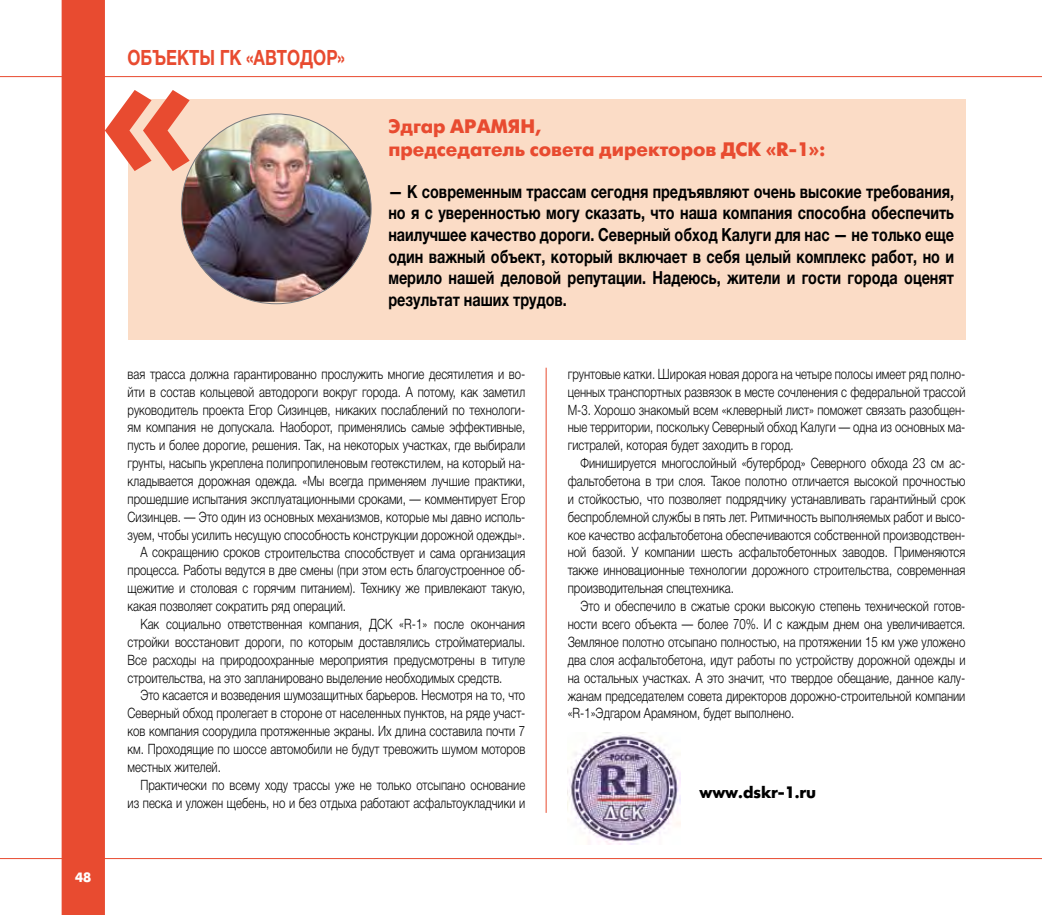
<style>
.page{position:relative;width:1042px;height:915px;background:#fff}
.page>*{position:absolute;margin:0;border:0;box-sizing:border-box;transform-origin:0 0}
.t1{font:175.5px "Futuris XC";color:#e84b30}
.t2{font:700 21px "Helvetica Neue";color:#e84b30;scale:.8 1}
.t3{font:19.5px/23.4px "Futuris XC";color:#e84b30}
.t4{font:700 18px/21.6px "Helvetica Neue";color:#000;text-align:justify;scale:.8 1}
.t5{font:16.5px "Futuris XC";letter-spacing:-.01em;color:#000}
.t6{font:300 14.25px/17.9px "Helvetica Neue Cyr";color:#000;text-align:justify;scale:.8 1}
.t7{font:13.5px "Futuris XC";color:#fff}
</style>
<div class="page">
<div style="left:62px;top:0;width:43px;height:914px;background:#e84b30"></div>
<hr style="left:0;top:76px;width:1042px;height:1px;background:#e84b30">
<hr style="left:0;top:857px;width:1042px;height:1px;background:#e84b30">
<div style="left:128px;top:99px;width:837px;height:240px;background:#fbdcc6"></div>
<img style="left:181px;top:115px;width:190px;height:187px">
<img style="left:568px;top:732px;width:112px;height:112px">
<hr style="left:546px;top:367px;width:1px;height:445px;background:#e84b30">
<h2 class="t2" style="left:128px;top:41px;width:273px">ОБЪЕКТЫ ГК «АВТОДОР»</h2>
<h1 class="t1" style="left:100px;top:16px;width:96px">«</h1>
<h3 class="t3" style="left:388px;top:115px;width:439px">Эдгар АРАМЯН,<br>председатель совета директоров ДСК «R-1»:</h3>
<p class="t4" style="left:388px;top:181px;width:709px">— К современным трассам сегодня предъявляют очень высокие требования, но я с уверенностью могу сказать, что наша компания способна обеспечить наилучшее качество дороги. Северный обход Калуги для нас — не только еще один важный объект, который включает в себя целый комплекс работ, но и мерило нашей деловой репутации. Надеюсь, жители и гости города оценят результат наших трудов.</p>
<p class="t6" style="left:128px;top:365px;width:498px">вая трасса должна гарантированно прослужить многие десятилетия и во-</p>
<p class="t6" style="left:128px;top:382px;width:498px">йти в состав кольцевой автодороги вокруг города. А потому, как заметил</p>
<p class="t6" style="left:128px;top:400px;width:498px">руководитель проекта Егор Сизинцев, никаких послаблений по технологи-</p>
<p class="t6" style="left:128px;top:418px;width:498px">ям компания не допускала. Наоборот, применялись самые эффективные,</p>
<p class="t6" style="left:128px;top:436px;width:498px">пусть и более дорогие, решения. Так, на некоторых участках, где выбирали</p>
<p class="t6" style="left:128px;top:454px;width:498px">грунты, насыпь укреплена полипропиленовым геотекстилем, на который на-</p>
<p class="t6" style="left:128px;top:472px;width:498px">кладывается дорожная одежда. «Мы всегда применяем лучшие практики,</p>
<p class="t6" style="left:128px;top:490px;width:498px">прошедшие испытания эксплуатационными сроками, — комментирует Егор</p>
<p class="t6" style="left:128px;top:507px;width:498px">Сизинцев. — Это один из основных механизмов, которые мы давно исполь-</p>
<p class="t6" style="left:128px;top:525px;width:498px">зуем, чтобы усилить несущую способность конструкции дорожной одежды».</p>
<p class="t6" style="left:140px;top:543px;width:483px">А сокращению сроков строительства способствует и сама организация</p>
<p class="t6" style="left:128px;top:561px;width:498px">процесса. Работы ведутся в две смены (при этом есть благоустроенное об-</p>
<p class="t6" style="left:128px;top:579px;width:498px">щежитие и столовая с горячим питанием). Технику же привлекают такую,</p>
<p class="t6" style="left:128px;top:597px;width:274px">какая позволяет сократить ряд операций.</p>
<p class="t6" style="left:140px;top:615px;width:482px">Как социально ответственная компания, ДСК «R-1» после окончания</p>
<p class="t6" style="left:128px;top:632px;width:498px">стройки восстановит дороги, по которым доставлялись стройматериалы.</p>
<p class="t6" style="left:128px;top:650px;width:498px">Все расходы на природоохранные мероприятия предусмотрены в титуле</p>
<p class="t6" style="left:128px;top:668px;width:470px">строительства, на это запланировано выделение необходимых средств.</p>
<p class="t6" style="left:140px;top:686px;width:482px">Это касается и возведения шумозащитных барьеров. Несмотря на то, что</p>
<p class="t6" style="left:128px;top:704px;width:498px">Северный обход пролегает в стороне от населенных пунктов, на ряде участ-</p>
<p class="t6" style="left:128px;top:722px;width:498px">ков компания соорудила протяженные экраны. Их длина составила почти 7</p>
<p class="t6" style="left:128px;top:740px;width:498px">км. Проходящие по шоссе автомобили не будут тревожить шумом моторов</p>
<p class="t6" style="left:128px;top:757px;width:118px">местных жителей.</p>
<p class="t6" style="left:140px;top:775px;width:483px">Практически по всему ходу трассы уже не только отсыпано основание</p>
<p class="t6" style="left:128px;top:793px;width:498px">из песка и уложен щебень, но и без отдыха работают асфальтоукладчики и</p>
<p class="t6" style="left:568px;top:365px;width:498px">грунтовые катки. Широкая новая дорога на четыре полосы имеет ряд полно&shy;ценных транспортных развязок в месте сочленения с федеральной трассой М-3. Хорошо знакомый всем «клеверный лист» поможет связать разобщен&shy;ные территории, поскольку Северный обход Калуги — одна из основных ма&shy;гистралей, которая будет заходить в город.</p>
<p class="t6" style="left:568px;top:454px;width:498px;text-indent:13px">Финишируется многослойный «бутерброд» Северного обхода 23 см ас&shy;фальтобетона в три слоя. Такое полотно отличается высокой прочностью и стойкостью, что позволяет подрядчику устанавливать гарантийный срок беспроблемной службы в пять лет. Ритмичность выполняемых работ и высо&shy;кое качество асфальтобетона обеспечиваются собственной производствен&shy;ной базой. У компании шесть асфальтобетонных заводов. Применяются также инновационные технологии дорожного строительства, современная производительная спецтехника.</p>
<p class="t6" style="left:568px;top:597px;width:498px;text-indent:13px">Это и обеспечило в сжатые сроки высокую степень технической готов&shy;ности всего объекта — более 70%. И с каждым днем она увеличивается.<br>Земляное полотно отсыпано полностью, на протяжении 15 км уже уложено два слоя асфальтобетона, идут работы по устройству дорожной одежды и на остальных участках. А это значит, что твердое обещание, данное калу&shy;жанам председателем совета директоров дорожно-строительной компании «R-1»Эдгаром Арамяном, будет выполнено.</p>
<p class="t5" style="left:699px;top:783px;width:118px">www.dskr-1.ru</p>
<p class="t7" style="left:75px;top:869px;width:18px">48</p>
</div>
